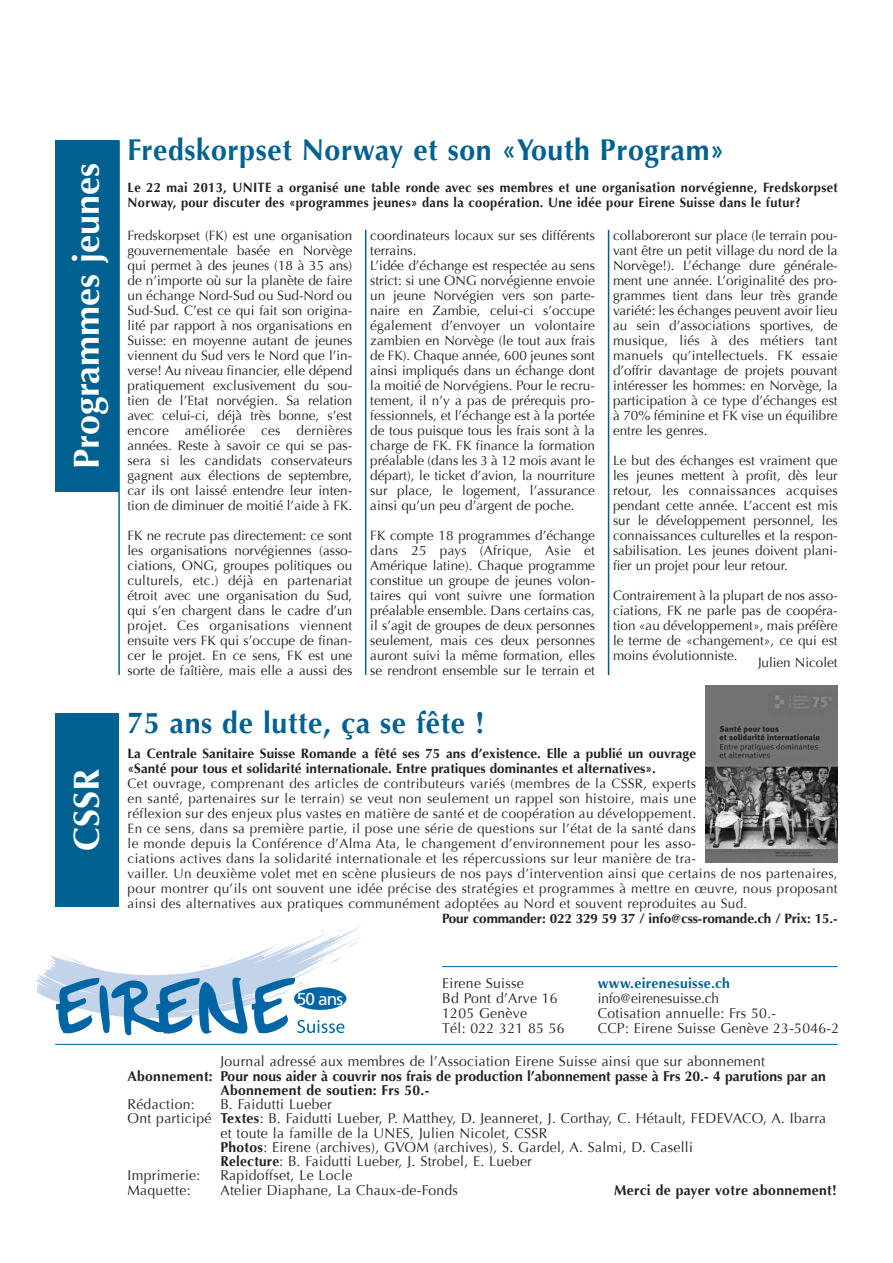
<style>
.page{position:relative;width:893px;height:1263px;background:#fff}
.page>*{position:absolute;margin:0;border:0;box-sizing:border-box;transform-origin:0 0}
.t1{font:700 36px "Optima";color:#fff}
.t2{font:700 30px "Optima";letter-spacing:.02em;color:#006191;scale:.95 1}
.t3{font:17.4px "Frutiger";color:#fff}
.t4{font:14.25px/15px "Optima";letter-spacing:.02em;color:#231f20}
.t5{font:14.25px/15px "Optima";letter-spacing:.02em;color:#231f20;scale:.95 1}
.t6{font:700 14.25px/14.2px "Optima";color:#231f20}
.t7{font:700 14.25px "Optima";letter-spacing:.02em;color:#231f20}
.t8{font:700 14.25px "Optima";letter-spacing:.02em;color:#006191}
.t9{font:13.5px/15px "Optima";color:#231f20;text-align:justify}
.t10{font:13.5px/15px "Optima";letter-spacing:.03em;color:#231f20}
.t11{font:700 13.5px/15px "Optima";color:#231f20}
.t12{font:700 13.5px/15px "Optima";letter-spacing:.03em;color:#231f20;scale:.95 1}
.s1{font-weight:700}
</style>
<div class="page">
<hr style="left:442px;top:966px;width:396px;height:1px;background:#006191">
<hr style="left:55px;top:1044px;width:783px;height:1px;background:#006191">
<svg style="left:38px;top:927px;width:324px;height:108px"></svg>
<div style="left:294px;top:987px;width:52px;height:23px;background:#0065a4;border-radius:50%"></div>
<hr style="left:118px;top:140px;width:2px;height:535px;background:#006191">
<hr style="left:608px;top:230px;width:1px;height:445px;background:#006191">
<div style="left:55px;top:140px;width:64px;height:352px;background:#006191"></div>
<div style="left:55px;top:713px;width:64px;height:193px;background:#006191"></div>
<hr style="left:365px;top:230px;width:1px;height:445px;background:#006191">
<img style="left:705px;top:685px;width:133px;height:178px">
<h1 class="t1" style="left:66px;top:469px;width:308px;rotate:-90deg">Programmes jeunes</h1>
<h1 class="t1" style="left:66px;top:851px;width:84px;rotate:-90deg">CSSR</h1>
<h2 class="t2" style="left:128px;top:133px;width:630px">Fredskorpset Norway et son «Youth Program»</h2>
<p class="t12" style="left:128px;top:180px;width:749px">Le 22 mai 2013, UNITE a organisé une table ronde avec ses membres et une organisation norvégienne, Fredskorpset<br>Norway, pour discuter des «programmes jeunes» dans la coopération. Une idée pour Eirene Suisse dans le futur?</p>
<p class="t9" style="left:128px;top:228px;width:226px">Fredskorpset (FK) est une organisation gouvernementale basée en Norvège qui permet à des jeunes (18 à 35 ans) de n’importe où sur la planète de faire un échange Nord-Sud ou Sud-Nord ou Sud-Sud. C’est ce qui fait son origina&shy;lité par rapport à nos organisations en Suisse: en moyenne autant de jeunes viennent du Sud vers le Nord que l’in&shy;verse! Au niveau financier, elle dépend pratiquement exclusivement du sou&shy;tien de l’Etat norvégien. Sa relation avec celui-ci, déjà très bonne, s’est encore améliorée ces dernières années. Reste à savoir ce qui se pas&shy;sera si les candidats conservateurs gagnent aux élections de septembre, car ils ont laissé entendre leur inten&shy;tion de diminuer de moitié l’aide à FK.</p>
<p class="t9" style="left:128px;top:528px;width:226px">FK ne recrute pas directement: ce sont les organisations norvégiennes (asso&shy;ciations, ONG, groupes politiques ou culturels, etc.) déjà en partenariat étroit avec une organisation du Sud, qui s’en chargent dans le cadre d’un projet. Ces organisations viennent ensuite vers FK qui s’occupe de finan&shy;cer le projet. En ce sens, FK est une sorte de faîtière, mais elle a aussi des</p>
<p class="t9" style="left:370px;top:228px;width:226px;text-align:left">coordinateurs locaux sur ses différents terrains.<br>L’idée d’échange est respectée au sens strict: si une ONG norvégienne envoie un jeune Norvégien vers son parte&shy;naire en Zambie, celui-ci s’occupe également d’envoyer un volontaire zambien en Norvège (le tout aux frais de FK). Chaque année, 600 jeunes sont ainsi impliqués dans un échange dont la moitié de Norvégiens. Pour le recru&shy;tement, il n’y a pas de prérequis pro&shy;fessionnels, et l’échange est à la portée de tous puisque tous les frais sont à la charge de FK. FK finance la formation préalable (dans les 3 à 12 mois avant le départ), le ticket d’avion, la nourriture sur place, le logement, l’assurance ainsi qu’un peu d’argent de poche.</p>
<p class="t9" style="left:370px;top:528px;width:226px">FK compte 18 programmes d’échange dans 25 pays (Afrique, Asie et Amérique latine). Chaque programme constitue un groupe de jeunes volon&shy;taires qui vont suivre une formation préalable ensemble. Dans certains cas, il s’agit de groupes de deux personnes seulement, mais ces deux personnes auront suivi la même formation, elles se rendront ensemble sur le terrain et</p>
<h2 class="t2" style="left:128px;top:705px;width:377px">75 ans de lutte, ça se fête !</h2>
<p class="t9" style="left:613px;top:228px;width:226px">collaboreront sur place (le terrain pou&shy;vant être un petit village du nord de la Norvège!). L’échange dure générale&shy;ment une année. L’originalité des pro&shy;grammes tient dans leur très grande variété: les échanges peuvent avoir lieu au sein d’associations sportives, de musique, liés à des métiers tant manuels qu’intellectuels. FK essaie d’offrir davantage de projets pouvant intéresser les hommes: en Norvège, la participation à ce type d’échanges est à 70% féminine et FK vise un équilibre entre les genres.</p>
<p class="t9" style="left:613px;top:453px;width:226px">Le but des échanges est vraiment que les jeunes mettent à profit, dès leur retour, les connaissances acquises pendant cette année. L’accent est mis sur le développement personnel, les connaissances culturelles et la respon&shy;sabilisation. Les jeunes doivent plani&shy;fier un projet pour leur retour.</p>
<p class="t9" style="left:613px;top:588px;width:226px">Contrairement à la plupart de nos asso&shy;ciations, FK ne parle pas de coopéra&shy;tion «au développement», mais préfère le terme de «changement», ce qui est moins évolutionniste.</p>
<p class="t9" style="left:758px;top:655px;width:81px">Julien Nicolet</p>
<p class="t11" style="left:128px;top:746px;width:570px">La Centrale Sanitaire Suisse Romande a fêté ses 75 ans d’existence. Elle a publié un ouvrage «Santé pour tous et solidarité internationale. Entre pratiques dominantes et alternatives».</p>
<p class="t10" style="left:128px;top:776px;width:712px">Cet ouvrage, comprenant des articles de contributeurs variés (membres de la CSSR, experts<br>en santé, partenaires sur le terrain) se veut non seulement un rappel son histoire, mais une<br>réflexion sur des enjeux plus vastes en matière de santé et de coopération au développement.<br>En ce sens, dans sa première partie, il pose une série de questions sur l’état de la santé dans<br>le monde depuis la Conférence d’Alma Ata, le changement d’environnement pour les asso-<br>ciations actives dans la solidarité internationale et les répercussions sur leur manière de tra-<br>vailler. Un deuxième volet met en scène plusieurs de nos pays d’intervention ainsi que certains de nos partenaires, pour montrer qu’ils ont souvent une idée précise des stratégies et programmes à mettre en œuvre, nous proposant ainsi des alternatives aux pratiques communément adoptées au Nord et souvent reproduites au Sud.</p>
<p class="t11" style="left:442px;top:911px;width:397px">Pour commander: 022 329 59 37 / info@css-romande.ch / Prix: 15.-</p>
<p class="t3" style="left:297px;top:992px;width:48px">50 ans</p>
<p class="t4" style="left:442px;top:976px;width:124px">Eirene Suisse<br>Bd Pont d’Arve 16<br>1205 Genève<br>Tél: 022 321 85 56</p>
<p class="t8" style="left:598px;top:975px;width:134px">www.eirenesuisse.ch</p>
<p class="t5" style="left:598px;top:991px;width:256px">info@eirenesuisse.ch<br>Cotisation annuelle: Frs 50.-<br>CCP: Eirene Suisse Genève 23-5046-2</p>
<p class="t4" style="left:220px;top:1054px;width:546px">Journal adressé aux membres de l’Association Eirene Suisse ainsi que sur abonnement</p>
<p class="t6" style="left:220px;top:1069px;width:607px;text-indent:-93px">Abonnement: Pour nous aider à couvrir nos frais de production l’abonnement passe à Frs 20.- 4 parutions par an<br>Abonnement de soutien: Frs 50.-</p>
<p class="t4" style="left:128px;top:1097px;width:69px">Rédaction:</p>
<p class="t4" style="left:220px;top:1097px;width:113px">B. Faidutti Lueber</p>
<p class="t4" style="left:128px;top:1111px;width:700px">Ont participé <span class="s1">Textes</span>: B. Faidutti Lueber, P. Matthey, D. Jeanneret, J. Corthay, C. Hétault, FEDEVACO, A. Ibarra</p>
<p class="t4" style="left:220px;top:1125px;width:328px">et toute la famille de la UNES, Julien Nicolet, CSSR</p>
<p class="t4" style="left:220px;top:1140px;width:474px"><span class="s1">Photos</span>: Eirene (archives), GVOM (archives), S. Gardel, A. Salmi, D. Caselli</p>
<p class="t5" style="left:220px;top:1154px;width:329px"><span class="s1">Relecture</span>: B. Faidutti Lueber, J. Strobel, E. Lueber</p>
<p class="t4" style="left:128px;top:1168px;width:74px">Imprimerie:</p>
<p class="t4" style="left:220px;top:1168px;width:133px">Rapidoffset, Le Locle</p>
<p class="t4" style="left:128px;top:1182px;width:64px">Maquette:</p>
<p class="t4" style="left:220px;top:1182px;width:239px">Atelier Diaphane, La Chaux-de-Fonds</p>
<p class="t7" style="left:614px;top:1181px;width:224px">Merci de payer votre abonnement!</p>
</div>
